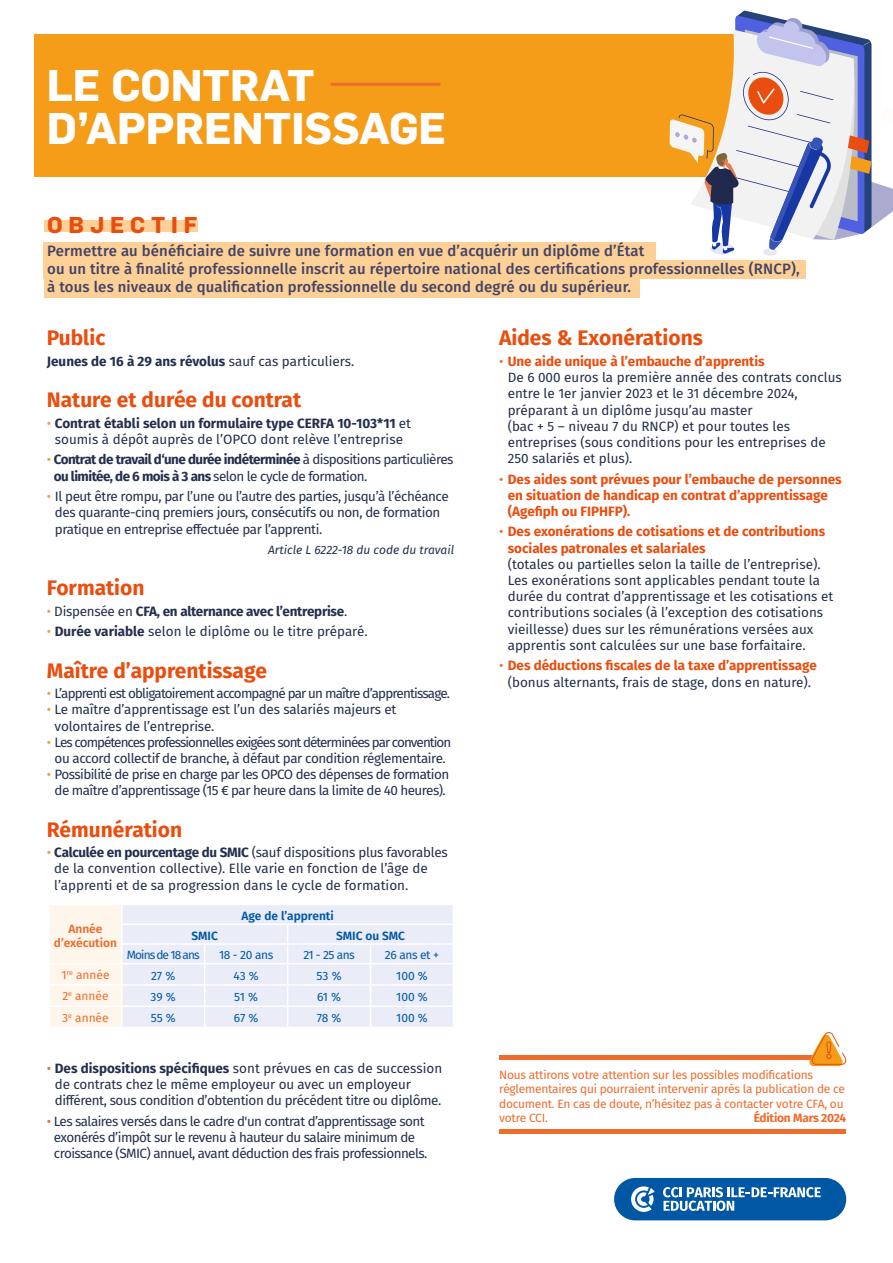
<style>
.page{position:relative;width:893px;height:1263px;background:#fff}
.page>*{position:absolute;margin:0;border:0;box-sizing:border-box;transform-origin:0 0}
.t1{font:700 43.5px/43.5px "Flama";color:#fff}
.t2{font:700 22.5px "Flama";letter-spacing:.255em;color:#e94e0f}
.t3{font:700 21px "Fira Sans";color:#e94e0f}
.t4{font:500 15px/18px "Fira Sans";letter-spacing:.01em;color:#434365}
.t5{font:13.5px/16.2px "Fira Sans";color:#242f4d}
.t6{font:13.5px/16.2px "Fira Sans";letter-spacing:-.02em;color:#242f4d}
.t7{font:13.5px/16.2px "Fira Sans";letter-spacing:-.04em;color:#242f4d;text-align:center}
.t8{font:700 13.5px/16.2px "Fira Sans";color:#e94e0f}
.t9{font:700 13.5px/16.2px "Fira Sans";letter-spacing:-.03em;color:#242f4d}
.t10{font:13.5px/16.2px "Fira Sans";letter-spacing:-.07em;color:#242f4d;text-align:center}
.t11{font:13.5px "Fira Sans";letter-spacing:-.06em;color:#242f4d}
.t12{font:700 13.5px "Fira Sans";color:#242f4d}
.t13{font:12px/14.4px "Fira Sans";letter-spacing:-.02em;color:#ed6c2c}
.t14{font:12px "Fira Sans";letter-spacing:-.03em;color:#0058a5}
.t15{font:italic 12px "Fira Sans";color:#242f4d}
.t16{font:600 12px "Fira Sans";color:#0058a5}
.t17{font:600 12px/14.4px "Fira Sans";color:#ed6c2c;text-align:center}
.t18{font:700 12px "Fira Sans";letter-spacing:-.02em;color:#ed6c2c}
.t19{font:12px "Fira Sans";letter-spacing:-.08em;color:#0058a5}
.s1{font-weight:400}
.s2{color:#f59a35}
.s3{font-weight:700}
.s4{font-weight:400;color:#f59a35}
.s5{color:#ed6c2c}
.s6{font-weight:700;color:#e94e0f}
.s7{font-weight:400;color:#ed6c2c}
.s8{font-weight:400;color:#242f4d}
</style>
<div class="page">
<div style="left:34px;top:34px;width:785px;height:142px;background:#f59d19"></div>
<div style="left:44px;top:221px;width:154px;height:11px;background:#fcd096"></div>
<div style="left:44px;top:242px;width:612px;height:18px;background:#fcd096"></div>
<div style="left:44px;top:260px;width:762px;height:19px;background:#fcd096"></div>
<div style="left:44px;top:279px;width:595px;height:19px;background:#fcd096"></div>
<hr style="left:331px;top:83px;width:109px;height:3px;background:#ed6c2c">
<div style="left:763px;top:248px;width:14px;height:8px;background:#e6e6f5;border-radius:50%"></div>
<svg style="left:670px;top:10px;width:223px;height:244px"></svg>
<svg style="left:50px;top:905px;width:403px;height:122px;background:#efeff6"></svg>
<hr style="left:499px;top:1055px;width:322px;height:4px;background:#ed6c2c">
<hr style="left:499px;top:1130px;width:347px;height:4px;background:#ed6c2c">
<svg style="left:809px;top:1032px;width:37px;height:34px"></svg>
<div style="left:614px;top:1178px;width:232px;height:42px;background:#0058a5;border-radius:21px"></div>
<svg style="left:631px;top:1186px;width:24px;height:26px"></svg>
<svg style="left:663px;top:1187px;width:158px;height:24px"></svg>
<h1 class="t1" style="left:47px;top:62px;width:401px">LE CONTRAT<br>D’APPRENTISSAGE</h1>
<h2 class="t2" style="left:47px;top:211px;width:152px">OBJECTIF</h2>
<p class="t4" style="left:47px;top:241px;width:754px">Permettre au bénéficiaire de suivre une formation en vue d’acquérir un diplôme d’État<br>ou un titre à finalité professionnelle inscrit au répertoire national des certifications professionnelles (RNCP), à tous les niveaux de qualification professionnelle du second degré ou du supérieur.</p>
<h3 class="t3" style="left:47px;top:320px;width:60px">Public</h3>
<p class="t12" style="left:47px;top:350px;width:309px">Jeunes de 16 à 29 ans révolus <span class="s1">sauf cas particuliers.</span></p>
<h3 class="t3" style="left:47px;top:382px;width:256px">Nature et durée du contrat</h3>
<p class="t5" style="left:47px;top:415px;width:366px;text-align:center"><span class="s2">•</span> <span class="s3">Contrat établi selon un formulaire type CERFA 10-103*11</span> et soumis à dépôt auprès de l’OPCO dont relève l’entreprise</p>
<p class="t9" style="left:54px;top:451px;width:401px;text-indent:-7px"><span class="s4">•</span> Contrat de travail d‘une durée indéterminée <span class="s1">à dispositions particulières </span>ou limitée, de 6 mois à 3 ans <span class="s1">selon le cycle de formation.</span></p>
<p class="t6" style="left:55px;top:488px;width:395px;text-indent:-8px"><span class="s2">•</span> Il peut être rompu, par l’une ou l’autre des parties, jusqu’à l’échéance des quarante-cinq premiers jours, consécutifs ou non, de formation pratique en entreprise effectuée par l’apprenti.</p>
<p class="t15" style="left:268px;top:541px;width:188px">Article L 6222-18 du code du travail</p>
<h3 class="t3" style="left:47px;top:570px;width:99px">Formation</h3>
<p class="t9" style="left:47px;top:602px;width:302px"><span class="s4">•</span> <span class="s1">Dispensée en</span> CFA, en alternance avec l’entreprise<span class="s1">.</span></p>
<p class="t5" style="left:47px;top:623px;width:322px"><span class="s2">•</span> <span class="s3">Durée variable</span> selon le diplôme ou le titre préparé.</p>
<h3 class="t3" style="left:47px;top:653px;width:222px">Maître d’apprentissage</h3>
<p class="t11" style="left:47px;top:683px;width:405px"><span class="s2">•</span> L’apprenti est obligatoirement accompagné par un maître d’apprentissage.</p>
<p class="t6" style="left:55px;top:701px;width:343px;text-indent:-8px"><span class="s2">•</span> Le maître d’apprentissage est l’un des salariés majeurs et volontaires de l’entreprise.</p>
<p class="t10" style="left:47px;top:733px;width:406px"><span class="s2">•</span> Les compétences professionnelles exigées sont déterminées par convention ou accord collectif de branche, à défaut par condition réglementaire.</p>
<p class="t7" style="left:47px;top:766px;width:404px"><span class="s2">•</span> Possibilité de prise en charge par les OPCO des dépenses de formation de maître d’apprentissage (15 € par heure dans la limite de 40 heures).</p>
<h3 class="t3" style="left:47px;top:812px;width:137px">Rémunération</h3>
<p class="t5" style="left:54px;top:844px;width:395px;text-indent:-7px"><span class="s2">•</span> <span class="s3">Calculée en pourcentage du SMIC</span> (sauf dispositions plus favorables de la convention collective). Elle varie en fonction de l’âge de l’apprenti et de sa progression dans le cycle de formation.</p>
<p class="t17" style="left:54px;top:920px;width:65px">Année d’exécution</p>
<p class="t16" style="left:241px;top:906px;width:94px">Age de l’apprenti</p>
<p class="t16" style="left:192px;top:926px;width:28px">SMIC</p>
<p class="t16" style="left:336px;top:926px;width:70px">SMIC ou SMC</p>
<p class="t19" style="left:127px;top:946px;width:74px">Moins de 18 ans</p>
<p class="t14" style="left:219px;top:946px;width:56px">18 - 20 ans</p>
<p class="t14" style="left:303px;top:946px;width:53px">21 - 25 ans</p>
<p class="t14" style="left:385px;top:946px;width:56px">26 ans et +</p>
<p class="t13" style="left:61px;top:967px;width:50px">1<sup>re</sup> année</p>
<p class="t14" style="left:151px;top:967px;width:26px">27 %</p>
<p class="t14" style="left:234px;top:967px;width:27px">43 %</p>
<p class="t14" style="left:317px;top:967px;width:27px">53 %</p>
<p class="t14" style="left:396px;top:967px;width:33px">100 %</p>
<p class="t13" style="left:62px;top:989px;width:48px">2<sup>e</sup> année</p>
<p class="t14" style="left:151px;top:988px;width:27px">39 %</p>
<p class="t14" style="left:234px;top:988px;width:25px">51 %</p>
<p class="t14" style="left:317px;top:988px;width:26px">61 %</p>
<p class="t14" style="left:396px;top:988px;width:33px">100 %</p>
<p class="t13" style="left:62px;top:1010px;width:48px">3<sup>e</sup> année</p>
<p class="t14" style="left:151px;top:1009px;width:27px">55 %</p>
<p class="t14" style="left:234px;top:1009px;width:26px">67 %</p>
<p class="t14" style="left:317px;top:1009px;width:26px">78 %</p>
<p class="t14" style="left:396px;top:1009px;width:33px">100 %</p>
<p class="t6" style="left:55px;top:1060px;width:389px;text-indent:-8px"><span class="s5">•</span> <span class="s3">Des dispositions spécifiques</span> sont prévues en cas de succession de contrats chez le même employeur ou avec un employeur différent, sous condition d’obtention du précédent titre ou diplôme.</p>
<p class="t7" style="left:47px;top:1112px;width:382px"><span class="s5">•</span> Les salaires versés dans le cadre d'un contrat d’apprentissage sont exonérés d’impôt sur le revenu à hauteur du salaire minimum de croissance (SMIC) annuel, avant déduction des frais professionnels.</p>
<h3 class="t3" style="left:499px;top:320px;width:205px">Aides &amp; Exonérations</h3>
<p class="t5" style="left:508px;top:353px;width:336px;text-indent:-9px"><span class="s5">•</span> <span class="s6">Une aide unique à l’embauche d’apprentis<br></span>De 6 000 euros la première année des contrats conclus entre le 1er janvier 2023 et le 31 décembre 2024, préparant à un diplôme jusqu’au master<br>(bac + 5 – niveau 7 du RNCP) et pour toutes les entreprises (sous conditions pour les entreprises de 250 salariés et plus).</p>
<p class="t8" style="left:508px;top:470px;width:335px;text-indent:-9px"><span class="s7">•</span> Des aides sont prévues pour l’embauche de personnes en situation de handicap en contrat d’apprentissage (Agefiph ou FIPHFP).</p>
<p class="t8" style="left:508px;top:523px;width:319px;text-indent:-9px"><span class="s7">•</span> Des exonérations de cotisations et de contributions sociales patronales et salariales</p>
<p class="t5" style="left:508px;top:556px;width:327px">(totales ou partielles selon la taille de l’entreprise).<br>Les exonérations sont applicables pendant toute la durée du contrat d’apprentissage et les cotisations et contributions sociales (à l’exception des cotisations vieillesse) dues sur les rémunérations versées aux apprentis sont calculées sur une base forfaitaire.</p>
<p class="t8" style="left:499px;top:657px;width:319px;text-align:center"><span class="s7">•</span> Des déductions fiscales de la taxe d’apprentissage <span class="s8">(bonus alternants, frais de stage, dons en nature).</span></p>
<p class="t13" style="left:499px;top:1067px;width:347px">Nous attirons votre attention sur les possibles modifications réglementaires qui pourraient intervenir après la publication de ce document. En cas de doute, n’hésitez pas à contacter votre CFA, ou votre CCI.</p>
<p class="t18" style="left:754px;top:1108px;width:94px">Édition Mars 2024</p>
</div>
